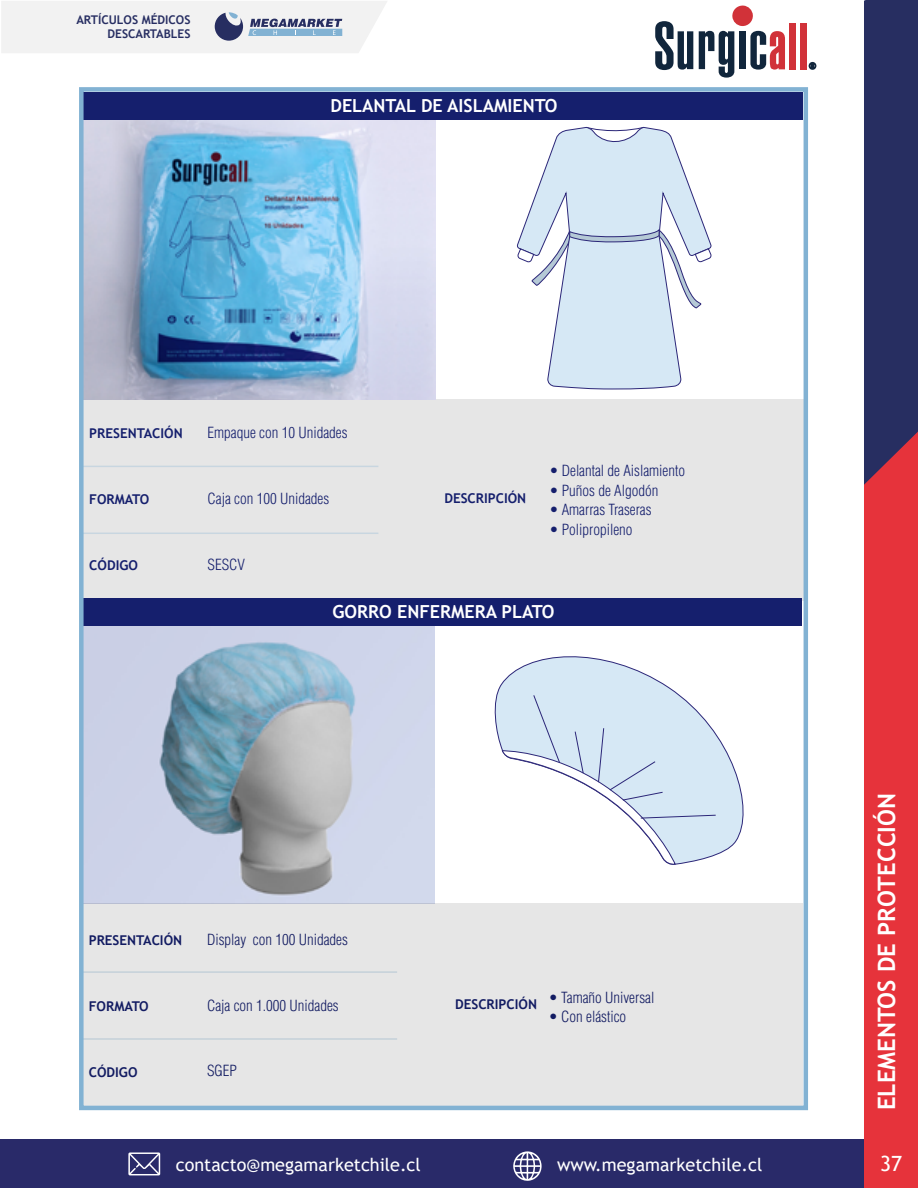
<style>
.page{position:relative;width:918px;height:1188px;background:#fff}
.page>*{position:absolute;margin:0;border:0;box-sizing:border-box;transform-origin:0 0}
.t1{font:700 24px "Trebuchet MS";color:#fff}
.t2{font:21px "Trebuchet MS";color:#fff}
.t3{font:18px "Trebuchet MS";color:#fff}
.t4{font:700 18px "Trebuchet MS";color:#fff}
.t5{font:300 condensed 15px "Helvetica LT Std";color:#151f6d}
.t6{font:700 13.5px "Trebuchet MS";color:#151f6d}
.t7{font:700 12px/14.4px "Trebuchet MS";color:#272e62;text-align:right}
</style>
<div class="page">
<div style="left:0;top:1140px;width:918px;height:48px;background:#292a69"></div>
<svg style="left:1px;top:1px;width:386px;height:52px"></svg>
<div style="left:789px;top:24px;width:7px;height:46px;background:#d13239"></div>
<div style="left:800px;top:24px;width:7px;height:46px;background:#d13239"></div>
<div style="left:732px;top:5px;width:21px;height:21px;background:#d13239;border-radius:50%"></div>
<svg style="left:655px;top:21px;width:38px;height:49px"></svg>
<svg style="left:699px;top:31px;width:35px;height:47px"></svg>
<div style="left:739px;top:31px;width:7px;height:38px;background:#11263c"></div>
<svg style="left:750px;top:31px;width:35px;height:39px"></svg>
<div style="left:809px;top:62px;width:7px;height:8px;border:2px solid #11263c;border-radius:50%"></div>
<div style="left:864px;top:0;width:54px;height:432px;background:#272e61"></div>
<div style="left:864px;top:432px;width:54px;height:756px;background:#e6333b"></div>
<svg style="left:128px;top:1152px;width:32px;height:23px"></svg>
<svg style="left:513px;top:1151px;width:29px;height:30px"></svg>
<div style="left:82px;top:399px;width:724px;height:202px;background:#e6e6e6"></div>
<img style="left:84px;top:120px;width:351px;height:279px">
<hr style="left:83px;top:533px;width:295px;height:1px;background:#82b2d3">
<hr style="left:83px;top:466px;width:295px;height:1px;background:#82b2d3">
<div style="left:83px;top:92px;width:720px;height:28px;background:#151f6d"></div>
<svg style="left:517px;top:127px;width:172px;height:263px"></svg>
<svg style="left:518px;top:183px;width:193px;height:126px"></svg>
<img style="left:84px;top:625px;width:351px;height:278px">
<div style="left:82px;top:598px;width:720px;height:27px;background:#151f6d"></div>
<svg style="left:494px;top:656px;width:250px;height:199px"></svg>
<svg style="left:502px;top:695px;width:214px;height:170px"></svg>
<div style="left:82px;top:903px;width:720px;height:205px;background:#e6e6e6"></div>
<div style="left:79px;top:87px;width:729px;height:1023px;border:4px solid #82b2d3"></div>
<p class="t7" style="left:76px;top:12px;width:116px">ARTÍCULOS MÉDICOS<br>DESCARTABLES</p>
<p class="t4" style="left:330px;top:95px;width:229px">DELANTAL DE AISLAMIENTO</p>
<p class="t6" style="left:89px;top:425px;width:95px">PRESENTACIÓN</p>
<p class="t5" style="left:208px;top:423px;width:141px">Empaque con 10 Unidades</p>
<p class="t6" style="left:89px;top:491px;width:61px">FORMATO</p>
<p class="t5" style="left:208px;top:489px;width:123px">Caja con 100 Unidades</p>
<p class="t6" style="left:444px;top:490px;width:83px">DESCRIPCIÓN</p>
<p class="t5" style="left:549px;top:461px;width:137px">• Delantal de Aislamiento</p>
<p class="t5" style="left:549px;top:481px;width:111px">• Puños de Algodón</p>
<p class="t5" style="left:549px;top:500px;width:104px">• Amarras Traseras</p>
<p class="t5" style="left:549px;top:520px;width:85px">• Polipropileno</p>
<p class="t6" style="left:89px;top:557px;width:50px">CÓDIGO</p>
<p class="t5" style="left:208px;top:556px;width:39px">SESCV</p>
<p class="t4" style="left:332px;top:601px;width:224px">GORRO ENFERMERA PLATO</p>
<p class="t6" style="left:89px;top:932px;width:95px">PRESENTACIÓN</p>
<p class="t5" style="left:207px;top:930px;width:142px">Display con 100 Unidades</p>
<p class="t6" style="left:89px;top:998px;width:61px">FORMATO</p>
<p class="t5" style="left:207px;top:996px;width:133px">Caja con 1.000 Unidades</p>
<p class="t6" style="left:455px;top:996px;width:83px">DESCRIPCIÓN</p>
<p class="t5" style="left:549px;top:988px;width:107px">• Tamaño Universal</p>
<p class="t5" style="left:549px;top:1007px;width:79px">• Con elástico</p>
<p class="t6" style="left:89px;top:1064px;width:50px">CÓDIGO</p>
<p class="t5" style="left:207px;top:1061px;width:31px">SGEP</p>
<h1 class="t1" style="left:872px;top:1110px;width:318px;rotate:-90deg">ELEMENTOS DE PROTECCIÓN</h1>
<p class="t3" style="left:176px;top:1153px;width:247px">contacto@megamarketchile.cl</p>
<p class="t3" style="left:557px;top:1153px;width:207px">www.megamarketchile.cl</p>
<h2 class="t2" style="left:880px;top:1150px;width:24px">37</h2>
</div>
